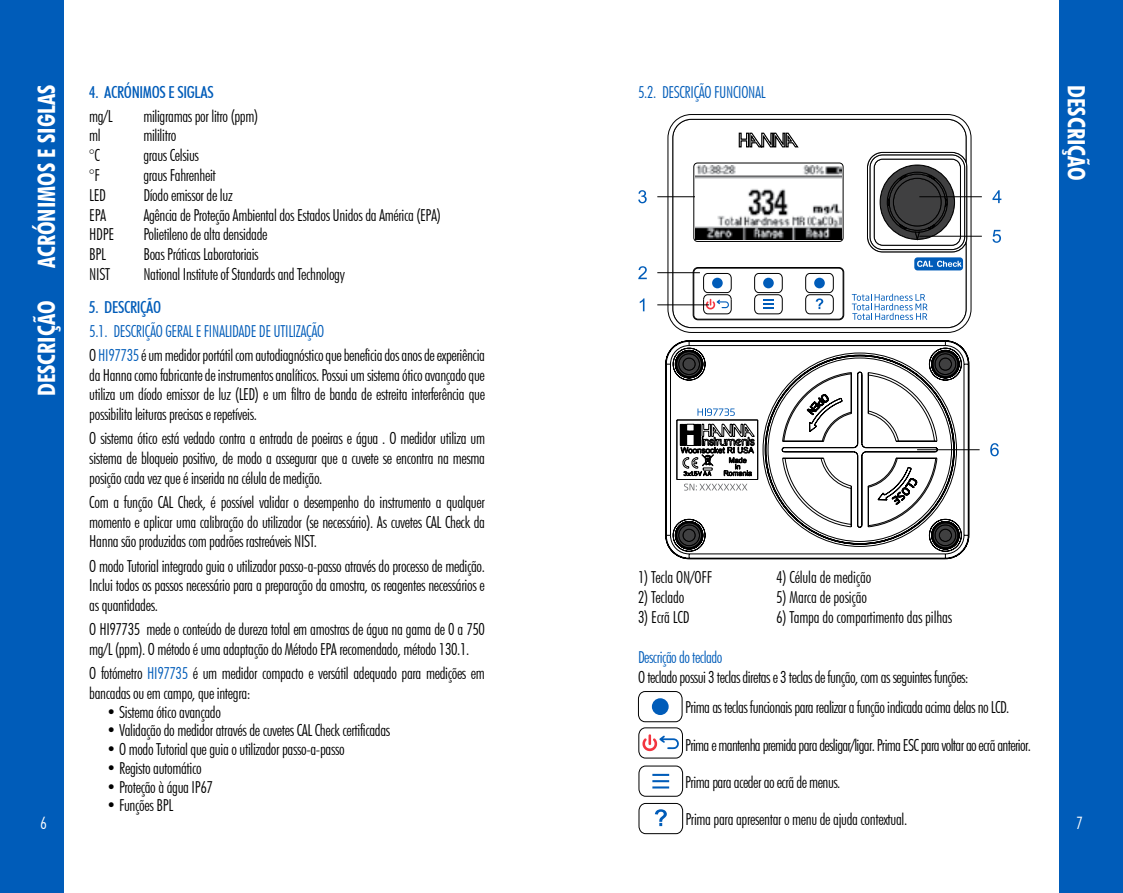
<style>
.page{position:relative;width:1123px;height:893px;background:#fff}
.page>*{position:absolute;margin:0;border:0;box-sizing:border-box;transform-origin:0 0}
.t1{font:700 condensed 24px "Futura BT";color:#fff}
.t2{font:300 condensed 17.1px "Futura BT";color:#fff}
.t3{font:300 condensed 16.5px/19.8px "Futura BT";letter-spacing:-.02em;color:#000}
.t4{font:300 condensed 16.5px "Futura BT";letter-spacing:-.04em;color:#000}
.t5{font:300 condensed 16.5px "Futura BT";letter-spacing:-.02em;color:#005cb9}
.t6{font:500 condensed 16.5px "Futura BT";letter-spacing:-.02em;color:#005cb9}
.s1{color:#005cb9}
</style>
<div class="page">
<div style="left:0;top:0;width:64px;height:893px;background:#005cb9"></div>
<div style="left:1059px;top:0;width:64px;height:893px;background:#005cb9"></div>
<svg style="left:667px;top:114px;width:304px;height:219px"></svg>
<svg style="left:867px;top:152px;width:100px;height:100px"></svg>
<svg style="left:693px;top:268px;width:150px;height:51px"></svg>
<div style="left:914px;top:257px;width:49px;height:13px;background:#005cb9;border-radius:3px"></div>
<svg style="left:917px;top:261px;width:44px;height:6px"></svg>
<svg style="left:639px;top:298px;width:5px;height:13px"></svg>
<svg style="left:638px;top:266px;width:9px;height:13px"></svg>
<svg style="left:638px;top:190px;width:8px;height:13px"></svg>
<hr style="left:657px;top:305px;width:52px;height:1px;background:#000">
<hr style="left:657px;top:272px;width:43px;height:1px;background:#000">
<hr style="left:657px;top:196px;width:53px;height:1px;background:#000">
<svg style="left:992px;top:190px;width:9px;height:13px"></svg>
<hr style="left:919px;top:196px;width:62px;height:1px;background:#000">
<svg style="left:992px;top:230px;width:9px;height:13px"></svg>
<hr style="left:919px;top:236px;width:62px;height:1px;background:#000">
<svg style="left:851px;top:294px;width:76px;height:26px"></svg>
<img style="left:695px;top:165px;width:147px;height:74px">
<svg style="left:665px;top:340px;width:304px;height:219px"></svg>
<svg style="left:931px;top:521px;width:28px;height:28px"></svg>
<svg style="left:675px;top:521px;width:28px;height:28px"></svg>
<svg style="left:675px;top:350px;width:28px;height:28px"></svg>
<svg style="left:931px;top:350px;width:28px;height:28px"></svg>
<svg style="left:990px;top:443px;width:8px;height:13px"></svg>
<hr style="left:917px;top:449px;width:62px;height:1px;background:#000">
<svg style="left:676px;top:394px;width:235px;height:104px"></svg>
<svg style="left:638px;top:691px;width:44px;height:31px"></svg>
<div style="left:652px;top:698px;width:16px;height:17px;background:#005cb9;border-radius:50%"></div>
<svg style="left:638px;top:728px;width:44px;height:30px"></svg>
<svg style="left:638px;top:766px;width:45px;height:30px"></svg>
<svg style="left:638px;top:803px;width:45px;height:31px"></svg>
<h1 class="t1" style="left:32px;top:268px;width:185px;rotate:-90deg">ACRÓNIMOS E SIGLAS</h1>
<p class="t6" style="left:89px;top:82px;width:126px">4. ACRÓNIMOS E SIGLAS</p>
<p class="t5" style="left:638px;top:82px;width:129px">5.2. DESCRIÇÃO FUNCIONAL</p>
<h1 class="t1" style="left:1090px;top:85px;width:97px;rotate:90deg">DESCRIÇÃO</h1>
<p class="t3" style="left:89px;top:106px;width:25px">mg/L</p>
<p class="t3" style="left:143px;top:106px;width:116px">miligramas por litro (ppm)</p>
<p class="t3" style="left:89px;top:126px;width:13px">ml</p>
<p class="t3" style="left:143px;top:126px;width:35px">mililitro</p>
<p class="t3" style="left:89px;top:145px;width:12px">°C</p>
<p class="t3" style="left:143px;top:145px;width:57px">graus Celsius</p>
<p class="t3" style="left:89px;top:165px;width:12px">°F</p>
<p class="t3" style="left:143px;top:165px;width:74px">graus Fahrenheit</p>
<p class="t3" style="left:89px;top:185px;width:18px">LED</p>
<p class="t3" style="left:143px;top:185px;width:91px">Díodo emissor de luz</p>
<p class="t3" style="left:89px;top:205px;width:18px">EPA</p>
<p class="t3" style="left:143px;top:205px;width:299px">Agência de Proteção Ambiental dos Estados Unidos da América (EPA)</p>
<p class="t3" style="left:89px;top:225px;width:26px">HDPE</p>
<p class="t3" style="left:143px;top:225px;width:126px">Polietileno de alta densidade</p>
<p class="t3" style="left:89px;top:244px;width:18px">BPL</p>
<p class="t3" style="left:143px;top:244px;width:117px">Boas Práticas Laboratoriais</p>
<p class="t3" style="left:89px;top:264px;width:22px">NIST</p>
<p class="t3" style="left:143px;top:264px;width:203px">National Institute of Standards and Technology</p>
<p class="t6" style="left:89px;top:297px;width:73px">5. DESCRIÇÃO</p>
<p class="t3" style="left:89px;top:319px;width:397px;line-height:24px"><span class="s1">5.1. DESCRIÇÃO GERAL E FINALIDADE DE UTILIZAÇÃO<br></span>O <span class="s1">HI97735</span> é um medidor portátil com autodiagnóstico que beneficia dos anos de experiência</p>
<p class="t3" style="left:89px;top:365px;width:397px;text-align:justify">da Hanna como fabricante de instrumentos analíticos. Possui um sistema ótico avançado que utiliza um díodo emissor de luz (LED) e um filtro de banda de estreita interferência que possibilita leituras precisas e repetíveis.</p>
<p class="t3" style="left:89px;top:428px;width:397px;text-align:justify">O sistema ótico está vedado contra a entrada de poeiras e água . O medidor utiliza um sistema de bloqueio positivo, de modo a assegurar que a cuvete se encontra na mesma posição cada vez que é inserida na célula de medição.</p>
<p class="t3" style="left:89px;top:492px;width:397px;text-align:justify">Com a função CAL Check, é possível validar o desempenho do instrumento a qualquer momento e aplicar uma calibração do utilizador (se necessário). As cuvetes CAL Check da Hanna são produzidas com padrões rastreáveis NIST.</p>
<p class="t3" style="left:89px;top:556px;width:397px;text-align:justify">O modo Tutorial integrado guia o utilizador passo-a-passo através do processo de medição.<br>Inclui todos os passos necessário para a preparação da amostra, os reagentes necessários e as quantidades.</p>
<p class="t3" style="left:89px;top:619px;width:397px">O HI97735 mede o conteúdo de dureza total em amostras de água na gama de 0 a 750 mg/L (ppm). O método é uma adaptação do Método EPA recomendado, método 130.1.</p>
<p class="t3" style="left:89px;top:663px;width:397px">O fotómetro <span class="s1">HI97735</span> é um medidor compacto e versátil adequado para medições em bancadas ou em campo, que integra:</p>
<p class="t3" style="left:106px;top:702px;width:116px">• Sistema ótico avançado</p>
<p class="t3" style="left:106px;top:720px;width:285px">• Validação do medidor através de cuvetes CAL Check certificadas</p>
<p class="t3" style="left:106px;top:739px;width:240px">• O modo Tutorial que guia o utilizador passo-a-passo</p>
<p class="t3" style="left:106px;top:758px;width:97px">• Registo automático</p>
<p class="t3" style="left:106px;top:777px;width:108px">• Proteção à água IP67</p>
<p class="t3" style="left:106px;top:795px;width:68px">• Funções BPL</p>
<h1 class="t1" style="left:32px;top:396px;width:97px;rotate:-90deg">DESCRIÇÃO</h1>
<p class="t3" style="left:638px;top:567px;width:75px">1) Tecla ON/OFF</p>
<p class="t3" style="left:776px;top:567px;width:96px">4) Célula de medição</p>
<p class="t3" style="left:638px;top:587px;width:48px">2) Teclado</p>
<p class="t3" style="left:776px;top:587px;width:92px">5) Marca de posição</p>
<p class="t3" style="left:638px;top:607px;width:53px">3) Ecrã LCD</p>
<p class="t3" style="left:776px;top:607px;width:177px">6) Tampa do compartimento das pilhas</p>
<p class="t5" style="left:638px;top:647px;width:86px">Descrição do teclado</p>
<p class="t3" style="left:685px;top:661px;width:326px;line-height:30.6px;text-indent:-47px">O teclado possui 3 teclas diretas e 3 teclas de função, com as seguintes funções:<br>Prima as teclas funcionais para realizar a função indicada acima delas no LCD.</p>
<p class="t4" style="left:685px;top:735px;width:347px">Prima e mantenha premida para desligar/ligar. Prima ESC para voltar ao ecrã anterior.</p>
<p class="t3" style="left:685px;top:772px;width:157px">Prima para aceder ao ecrã de menus.</p>
<p class="t3" style="left:685px;top:809px;width:223px">Prima para apresentar o menu de ajuda contextual.</p>
<p class="t2" style="left:40px;top:813px;width:8px">6</p>
<p class="t2" style="left:1076px;top:813px;width:8px">7</p>
</div>
